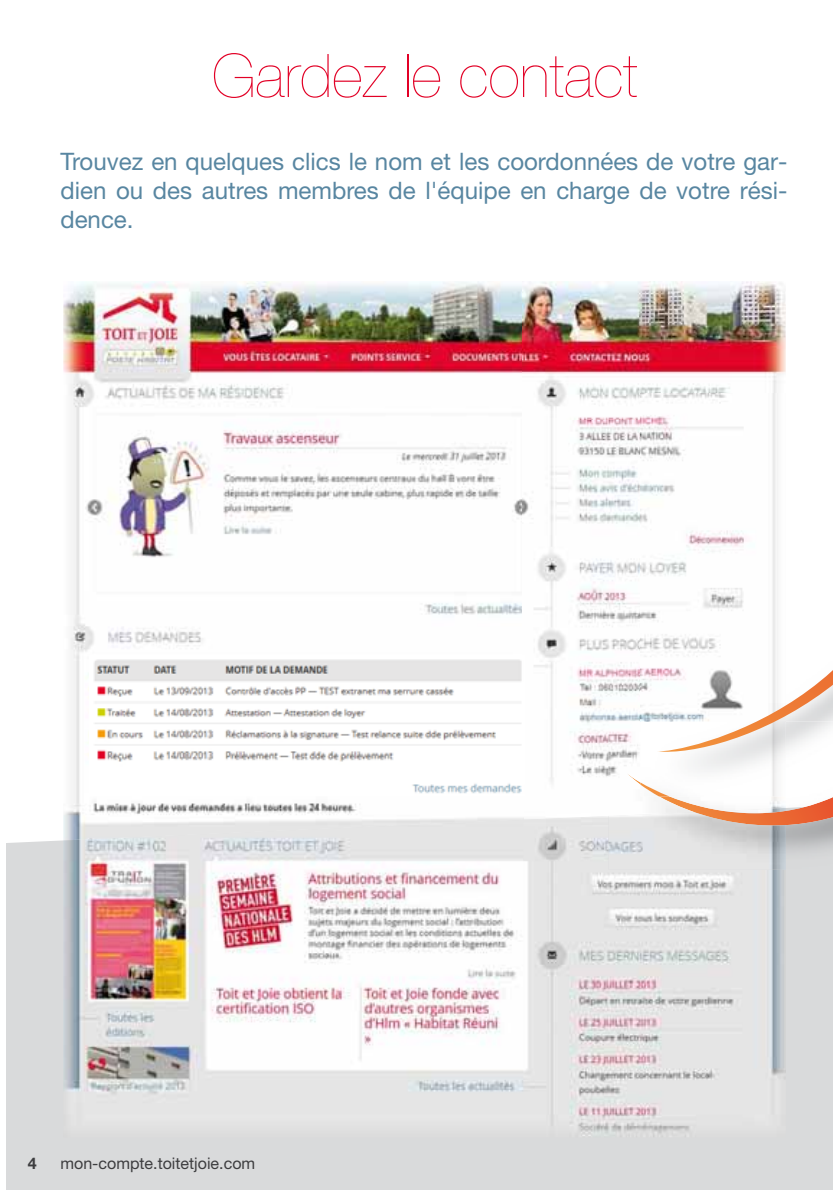
<style>
.page{position:relative;width:840px;height:1190px;background:#fff}
.page>*{position:absolute;margin:0;border:0;box-sizing:border-box;transform-origin:0 0}
.t1{font:200 60.2px "Helvetica Neue";color:#e20026}
.t2{font:24px/28.8px "Helvetica Neue";color:#5886a1;text-align:justify}
.t3{font:16px "Helvetica Neue";color:#3d3d3f}
.t4{font:700 16px "Helvetica Neue";color:#3d3d3f}
</style>
<div class="page">
<div style="left:6px;top:840px;width:827px;height:350px;background:#d9dadb"></div>
<img style="left:63px;top:281px;width:460px;height:535px">
<img style="left:523px;top:281px;width:263px;height:140px">
<img style="left:523px;top:421px;width:117px;height:362px">
<img style="left:63px;top:816px;width:723px;height:322px">
<img style="left:786px;top:826px;width:47px;height:44px">
<img style="left:609px;top:721px;width:31px;height:62px">
<img style="left:609px;top:816px;width:177px;height:54px">
<svg style="left:625px;top:771px;width:208px;height:55px"></svg>
<img style="left:640px;top:393px;width:146px;height:328px">
<img style="left:640px;top:721px;width:146px;height:75px">
<img style="left:640px;top:781px;width:32px;height:15px">
<svg style="left:656px;top:409px;width:177px;height:350px"></svg>
<img style="left:89px;top:655px;width:435px;height:140px">
<h1 class="t1" style="left:212px;top:54px;width:427px">Gardez le contact</h1>
<p class="t2" style="left:60px;top:149px;width:729px">Trouvez en quelques clics le nom et les coordonnées de votre gar&shy;dien ou des autres membres de l'équipe en charge de votre rési&shy;dence.</p>
<p class="t4" style="left:28px;top:1158px;width:10px">4</p>
<p class="t3" style="left:60px;top:1158px;width:196px">mon-compte.toitetjoie.com</p>
</div>
